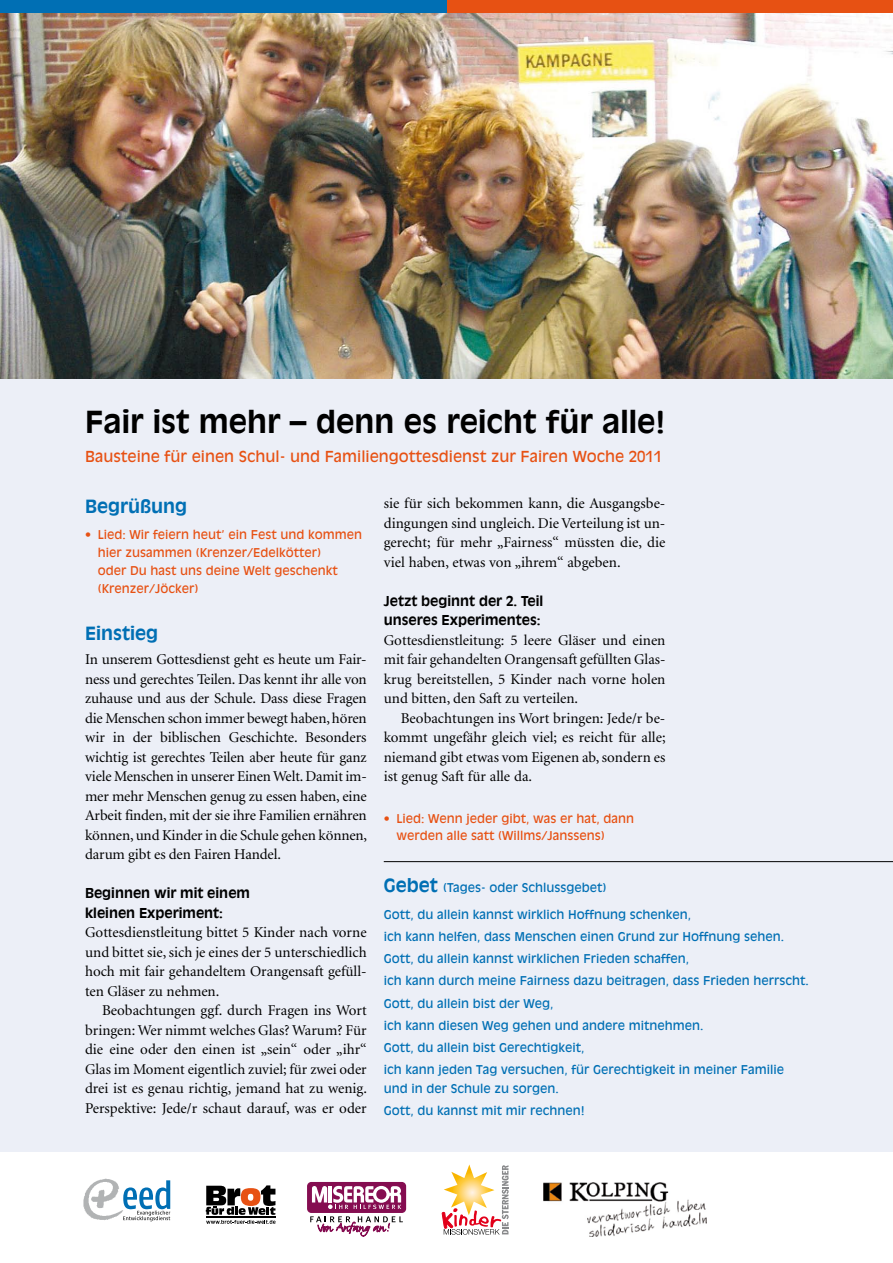
<style>
.page{position:relative;width:893px;height:1263px;background:#fff}
.page>*{position:absolute;margin:0;border:0;box-sizing:border-box;transform-origin:0 0}
.t1{font:700 30px "Antique Olive";color:#000}
.t2{font:700 18px "Antique Olive";color:#006fb4}
.t3{font:15px/19.5px "Minion";color:#000;text-align:justify}
.t4{font:15px "Antique Olive";color:#e75113}
.t5{font:700 13.5px/19.5px "Antique Olive";color:#000}
.t6{font:12px/22.2px "Antique Olive";color:#006fb4}
.t7{font:12px/18px "Antique Olive";color:#e75113}
.s1{font-weight:700;font-size:18px}
</style>
<div class="page">
<div style="left:0;top:0;width:893px;height:1152px;background:#eceff7"></div>
<img style="left:0;top:13px;width:893px;height:365px">
<div style="left:446px;top:0;width:447px;height:13px;background:#e75113"></div>
<div style="left:0;top:0;width:446px;height:13px;background:#006fb4"></div>
<svg style="left:206px;top:1185px;width:70px;height:39px"></svg>
<img style="left:83px;top:1178px;width:40px;height:42px">
<svg style="left:123px;top:1180px;width:47px;height:41px"></svg>
<img style="left:544px;top:1183px;width:162px;height:54px">
<div style="left:307px;top:1182px;width:99px;height:31px;background:#850d51;border-radius:4px"></div>
<svg style="left:312px;top:1186px;width:89px;height:23px"></svg>
<svg style="left:310px;top:1216px;width:93px;height:20px"></svg>
<svg style="left:442px;top:1164px;width:67px;height:71px"></svg>
<hr style="left:384px;top:861px;width:509px;height:1px;background:#000">
<h1 class="t1" style="left:85px;top:403px;width:582px">Fair ist mehr – denn es reicht für alle!</h1>
<p class="t4" style="left:85px;top:448px;width:579px">Bausteine für einen Schul- und Familiengottesdienst zur Fairen Woche 2011</p>
<p class="t2" style="left:85px;top:495px;width:104px">Begrüßung</p>
<p class="t7" style="left:98px;top:525px;width:266px;text-indent:-13px">• Lied: Wir feiern heut’ ein Fest und kommen hier zusammen (Krenzer/Edelkötter)<br>oder Du hast uns deine Welt geschenkt (Krenzer/Jöcker)</p>
<p class="t2" style="left:85px;top:623px;width:75px">Einstieg</p>
<p class="t3" style="left:85px;top:650px;width:284px">In unserem Gottesdienst geht es heute um Fair&shy;ness und gerechtes Teilen. Das kennt ihr alle von zuhause und aus der Schule. Dass diese Fragen die Menschen schon immer bewegt haben, hören wir in der biblischen Geschichte. Besonders wichtig ist gerechtes Teilen aber heute für ganz viele Menschen in unserer Einen Welt. Damit im&shy;mer mehr Menschen genug zu essen haben, eine Arbeit finden, mit der sie ihre Familien ernähren können, und Kinder in die Schule gehen können, darum gibt es den Fairen Handel.</p>
<p class="t5" style="left:85px;top:883px;width:167px">Beginnen wir mit einem kleinen Experiment:</p>
<p class="t3" style="left:85px;top:923px;width:283px">Gottesdienstleitung bittet 5 Kinder nach vorne und bittet sie, sich je eines der 5 unterschiedlich hoch mit fair gehandeltem Orangensaft gefüll&shy;ten Gläser zu nehmen.</p>
<p class="t3" style="left:85px;top:1001px;width:284px;text-indent:17px">Beobachtungen ggf. durch Fragen ins Wort bringen: Wer nimmt welches Glas? Warum? Für die eine oder den einen ist „sein“ oder „ihr“ Glas im Moment eigentlich zuviel; für zwei oder drei ist es genau richtig, jemand hat zu wenig.<br>Perspektive: Jede/r schaut darauf, was er oder</p>
<p class="t3" style="left:384px;top:494px;width:283px">sie für sich bekommen kann, die Ausgangsbe&shy;dingungen sind ungleich. Die Verteilung ist un&shy;gerecht; für mehr „Fairness“ müssten die, die viel haben, etwas von „ihrem“ abgeben.</p>
<p class="t5" style="left:384px;top:590px;width:161px">Jetzt beginnt der 2. Teil unseres Experimentes:</p>
<p class="t3" style="left:384px;top:631px;width:283px">Gottesdienstleitung: 5 leere Gläser und einen mit fair gehandelten Orangensaft gefüllten Glas&shy;krug bereitstellen, 5 Kinder nach vorne holen und bitten, den Saft zu verteilen.</p>
<p class="t3" style="left:384px;top:709px;width:283px;text-indent:17px">Beobachtungen ins Wort bringen: Jede/r be&shy;kommt ungefähr gleich viel; es reicht für alle; niemand gibt etwas vom Eigenen ab, sondern es ist genug Saft für alle da.</p>
<p class="t7" style="left:396px;top:810px;width:239px;line-height:16.5px;text-indent:-13px">• Lied: Wenn jeder gibt, was er hat, dann werden alle satt (Willms/Janssens)</p>
<p class="t6" style="left:384px;top:876px;width:224px"><span class="s1">Gebet</span> (Tages- oder Schlussgebet)</p>
<p class="t6" style="left:384px;top:903px;width:427px">Gott, du allein kannst wirklich Hoffnung schenken,<br>ich kann helfen, dass Menschen einen Grund zur Hoffnung sehen.<br>Gott, du allein kannst wirklichen Frieden schaffen,<br>ich kann durch meine Fairness dazu beitragen, dass Frieden herrscht.<br>Gott, du allein bist der Weg,<br>ich kann diesen Weg gehen und andere mitnehmen.<br>Gott, du allein bist Gerechtigkeit,<br>ich kann jeden Tag versuchen, für Gerechtigkeit in meiner Familie</p>
<p class="t6" style="left:384px;top:1076px;width:203px">und in der Schule zu sorgen.<br>Gott, du kannst mit mir rechnen!</p>
</div>
